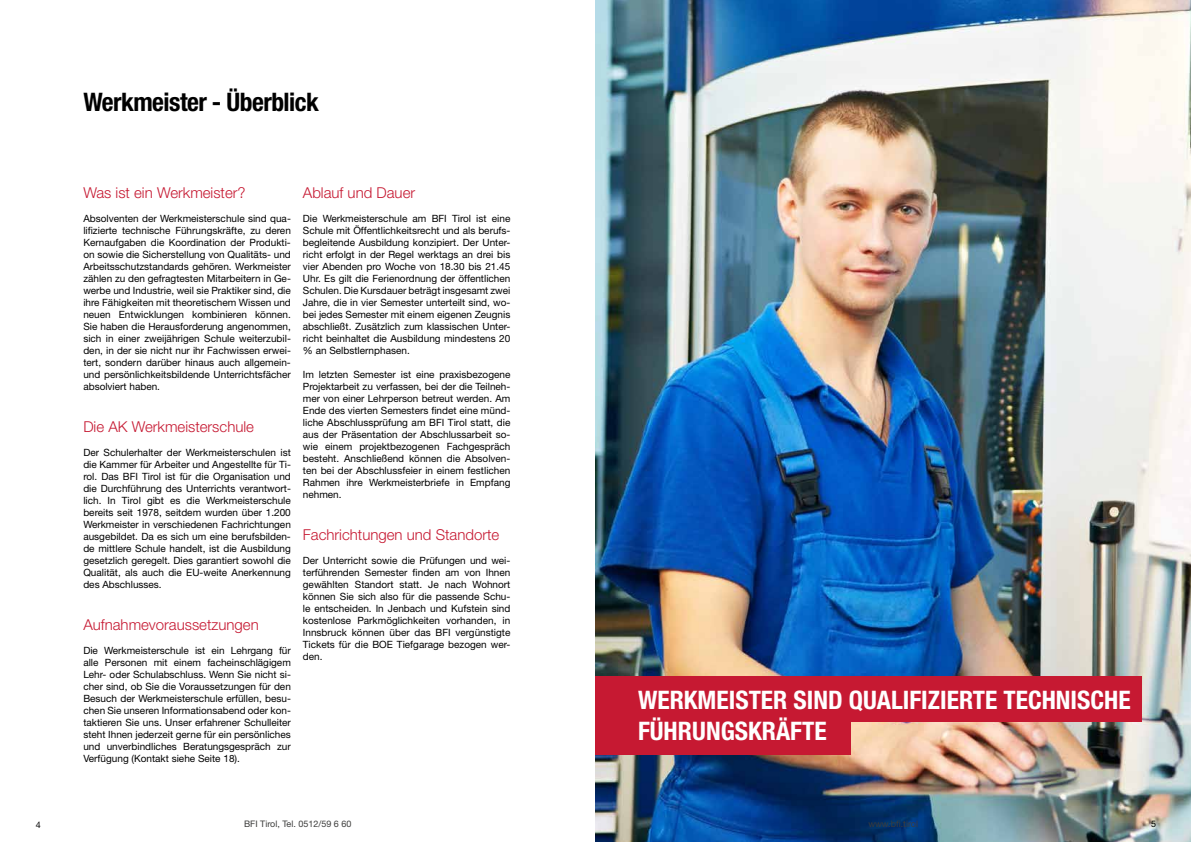
<style>
.page{position:relative;width:1191px;height:842px;background:#fff}
.page>*{position:absolute;margin:0;border:0;box-sizing:border-box;transform-origin:0 0}
.t1{font:700 condensed 25.5px/30.6px "Helvetica Neue LT Std";color:#fff}
.t2{font:700 condensed 25.5px "Helvetica Neue LT Std";letter-spacing:-.02em;color:#000}
.t3{font:300 15px "Helvetica Neue LT Std";color:#c61932}
.t4{font:10px/12px "Helvetica Neue LT Std";color:#000;text-align:justify}
.t5{font:9px "Helvetica Neue LT Std";color:#3c3c3b}
.t6{font:9px "Helvetica Neue LT Std";color:#000}
</style>
<div class="page">
<img style="left:595px;top:0;width:596px;height:842px">
<div style="left:595px;top:676px;width:546px;height:45px;background:#c61932"></div>
<div style="left:595px;top:707px;width:255px;height:47px;background:#c61932"></div>
<h1 class="t2" style="left:83px;top:87px;width:237px">Werkmeister - Überblick</h1>
<h2 class="t3" style="left:83px;top:183px;width:164px">Was ist ein Werkmeister?</h2>
<p class="t4" style="left:83px;top:212px;width:209px">Absolventen der Werkmeisterschule sind qua&shy;lifizierte technische Führungskräfte, zu deren Kernaufgaben die Koordination der Produkti&shy;on sowie die Sicherstellung von Qualitäts- und Arbeitsschutzstandards gehören. Werkmeister zählen zu den gefragtesten Mitarbeitern in Ge&shy;werbe und Industrie, weil sie Praktiker sind, die ihre Fähigkeiten mit theoretischem Wissen und neuen Entwicklungen kombinieren können.<br>Sie haben die Herausforderung angenommen, sich in einer zweijährigen Schule weiterzubil&shy;den, in der sie nicht nur ihr Fachwissen erwei&shy;tert, sondern darüber hinaus auch allgemein&shy;und persönlichkeitsbildende Unterrichtsfächer absolviert haben.</p>
<h2 class="t3" style="left:83px;top:417px;width:172px">Die AK Werkmeisterschule</h2>
<p class="t4" style="left:83px;top:446px;width:209px">Der Schulerhalter der Werkmeisterschulen ist die Kammer für Arbeiter und Angestellte für Ti&shy;rol. Das BFI Tirol ist für die Organisation und die Durchführung des Unterrichts verantwort&shy;lich. In Tirol gibt es die Werkmeisterschule bereits seit 1978, seitdem wurden über 1.200<br>Werkmeister in verschiedenen Fachrichtungen ausgebildet. Da es sich um eine berufsbilden&shy;de mittlere Schule handelt, ist die Ausbildung gesetzlich geregelt. Dies garantiert sowohl die Qualität, als auch die EU-weite Anerkennung des Abschlusses.</p>
<h2 class="t3" style="left:83px;top:615px;width:177px">Aufnahmevoraussetzungen</h2>
<p class="t4" style="left:83px;top:644px;width:209px">Die Werkmeisterschule ist ein Lehrgang für alle Personen mit einem facheinschlägigem Lehr- oder Schulabschluss. Wenn Sie nicht si&shy;cher sind, ob Sie die Voraussetzungen für den Besuch der Werkmeisterschule erfüllen, besu&shy;chen Sie unseren Informationsabend oder kon&shy;taktieren Sie uns. Unser erfahrener Schulleiter steht Ihnen jederzeit gerne für ein persönliches und unverbindliches Beratungsgespräch zur Verfügung (Kontakt siehe Seite 18).</p>
<h2 class="t3" style="left:303px;top:183px;width:114px">Ablauf und Dauer</h2>
<p class="t4" style="left:303px;top:212px;width:209px">Die Werkmeisterschule am BFI Tirol ist eine Schule mit Öffentlichkeitsrecht und als berufs&shy;begleitende Ausbildung konzipiert. Der Unter&shy;richt erfolgt in der Regel werktags an drei bis vier Abenden pro Woche von 18.30 bis 21.45<br>Uhr. Es gilt die Ferienordnung der öffentlichen Schulen. Die Kursdauer beträgt insgesamt zwei Jahre, die in vier Semester unterteilt sind, wo&shy;bei jedes Semester mit einem eigenen Zeugnis abschließt. Zusätzlich zum klassischen Unter&shy;richt beinhaltet die Ausbildung mindestens 20 % an Selbstlernphasen.</p>
<p class="t4" style="left:303px;top:368px;width:209px">Im letzten Semester ist eine praxisbezogene Projektarbeit zu verfassen, bei der die Teilneh&shy;mer von einer Lehrperson betreut werden. Am Ende des vierten Semesters findet eine münd&shy;liche Abschlussprüfung am BFI Tirol statt, die aus der Präsentation der Abschlussarbeit so&shy;wie einem projektbezogenen Fachgespräch besteht. Anschließend können die Absolven&shy;ten bei der Abschlussfeier in einem festlichen Rahmen ihre Werkmeisterbriefe in Empfang nehmen.</p>
<h2 class="t3" style="left:303px;top:525px;width:198px">Fachrichtungen und Standorte</h2>
<p class="t4" style="left:303px;top:554px;width:209px">Der Unterricht sowie die Prüfungen und wei&shy;terführenden Semester finden am von Ihnen gewählten Standort statt. Je nach Wohnort können Sie sich also für die passende Schu&shy;le entscheiden. In Jenbach und Kufstein sind kostenlose Parkmöglichkeiten vorhanden, in Innsbruck können über das BFI vergünstigte Tickets für die BOE Tiefgarage bezogen wer&shy;den.</p>
<h1 class="t1" style="left:638px;top:684px;width:494px">WERKMEISTER SIND QUALIFIZIERTE TECHNISCHE<br>FÜHRUNGSKRÄFTE</h1>
<p class="t6" style="left:36px;top:819px;width:7px">4</p>
<p class="t5" style="left:244px;top:819px;width:109px">BFI Tirol, Tel. 0512/59 6 60</p>
<p class="t5" style="left:868px;top:819px;width:51px">www.bfi.tirol</p>
<p class="t6" style="left:1151px;top:818px;width:7px">5</p>
</div>
